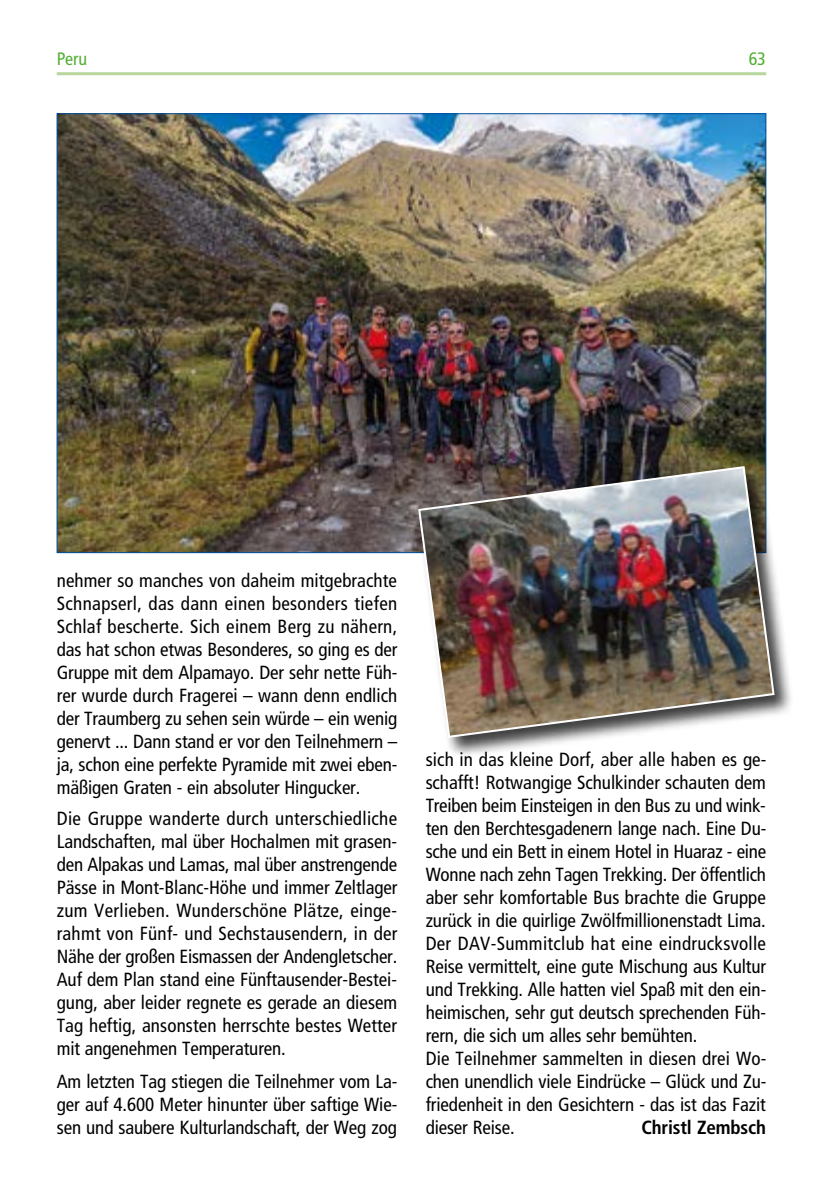
<style>
.page{position:relative;width:840px;height:1191px;background:#fff}
.page>*{position:absolute;margin:0;border:0;box-sizing:border-box;transform-origin:0 0}
.t1{font:condensed 19px/23px "Frutiger";letter-spacing:-.005em;color:#000;text-align:justify}
.t2{font:700 condensed 19px "Frutiger";letter-spacing:-.01em;color:#000}
.t3{font:condensed 18px "Frutiger";letter-spacing:-.005em;color:#52ae32}
</style>
<div class="page">
<hr style="left:57px;top:72px;width:708px;height:3px;background:#b7d69b">
<hr style="left:0;top:113px;width:1px;height:458px;background:#14172c">
<img style="left:59px;top:115px;width:704px;height:436px">
<div style="left:416px;top:464px;width:378px;height:293px;background:#000;opacity:.75"></div>
<img style="left:417px;top:465px;width:358px;height:274px">
<p class="t3" style="left:57px;top:48px;width:32px">Peru</p>
<p class="t3" style="left:748px;top:48px;width:19px">63</p>
<p class="t1" style="left:57px;top:569px;width:342px">nehmer so manches von daheim mitgebrachte Schnapserl, das dann einen besonders tiefen Schlaf bescherte. Sich einem Berg zu nähern, das hat schon etwas Besonderes, so ging es der Gruppe mit dem Alpamayo. Der sehr nette Füh&shy;rer wurde durch Fragerei – wann denn endlich der Traumberg zu sehen sein würde – ein wenig genervt ... Dann stand er vor den Teilnehmern – ja, schon eine perfekte Pyramide mit zwei eben&shy;mäßigen Graten - ein absoluter Hingucker.</p>
<p class="t1" style="left:57px;top:807px;width:342px">Die Gruppe wanderte durch unterschiedliche Landschaften, mal über Hochalmen mit grasen&shy;den Alpakas und Lamas, mal über anstrengende Pässe in Mont-Blanc-Höhe und immer Zeltlager zum Verlieben. Wunderschöne Plätze, einge&shy;rahmt von Fünf- und Sechstausendern, in der Nähe der großen Eismassen der Andengletscher.<br>Auf dem Plan stand eine Fünftausender-Bestei&shy;gung, aber leider regnete es gerade an diesem Tag heftig, ansonsten herrschte bestes Wetter mit angenehmen Temperaturen.</p>
<p class="t1" style="left:57px;top:1070px;width:342px">Am letzten Tag stiegen die Teilnehmer vom La&shy;ger auf 4.600 Meter hinunter über saftige Wie&shy;sen und saubere Kulturlandschaft, der Weg zog</p>
<p class="t1" style="left:425px;top:747px;width:342px;text-align:left">sich in das kleine Dorf, aber alle haben es ge&shy;schafft! Rotwangige Schulkinder schauten dem Treiben beim Einsteigen in den Bus zu und wink&shy;ten den Berchtesgadenern lange nach. Eine Du&shy;sche und ein Bett in einem Hotel in Huaraz - eine Wonne nach zehn Tagen Trekking. Der öffentlich aber sehr komfortable Bus brachte die Gruppe zurück in die quirlige Zwölfmillionenstadt Lima.<br>Der DAV-Summitclub hat eine eindrucksvolle Reise vermittelt, eine gute Mischung aus Kultur und Trekking. Alle hatten viel Spaß mit den ein&shy;heimischen, sehr gut deutsch sprechenden Füh&shy;rern, die sich um alles sehr bemühten.<br>Die Teilnehmer sammelten in diesen drei Wo&shy;chen unendlich viele Eindrücke – Glück und Zu&shy;friedenheit in den Gesichtern - das ist das Fazit dieser Reise.</p>
<p class="t2" style="left:641px;top:1116px;width:126px">Christl Zembsch</p>
</div>
